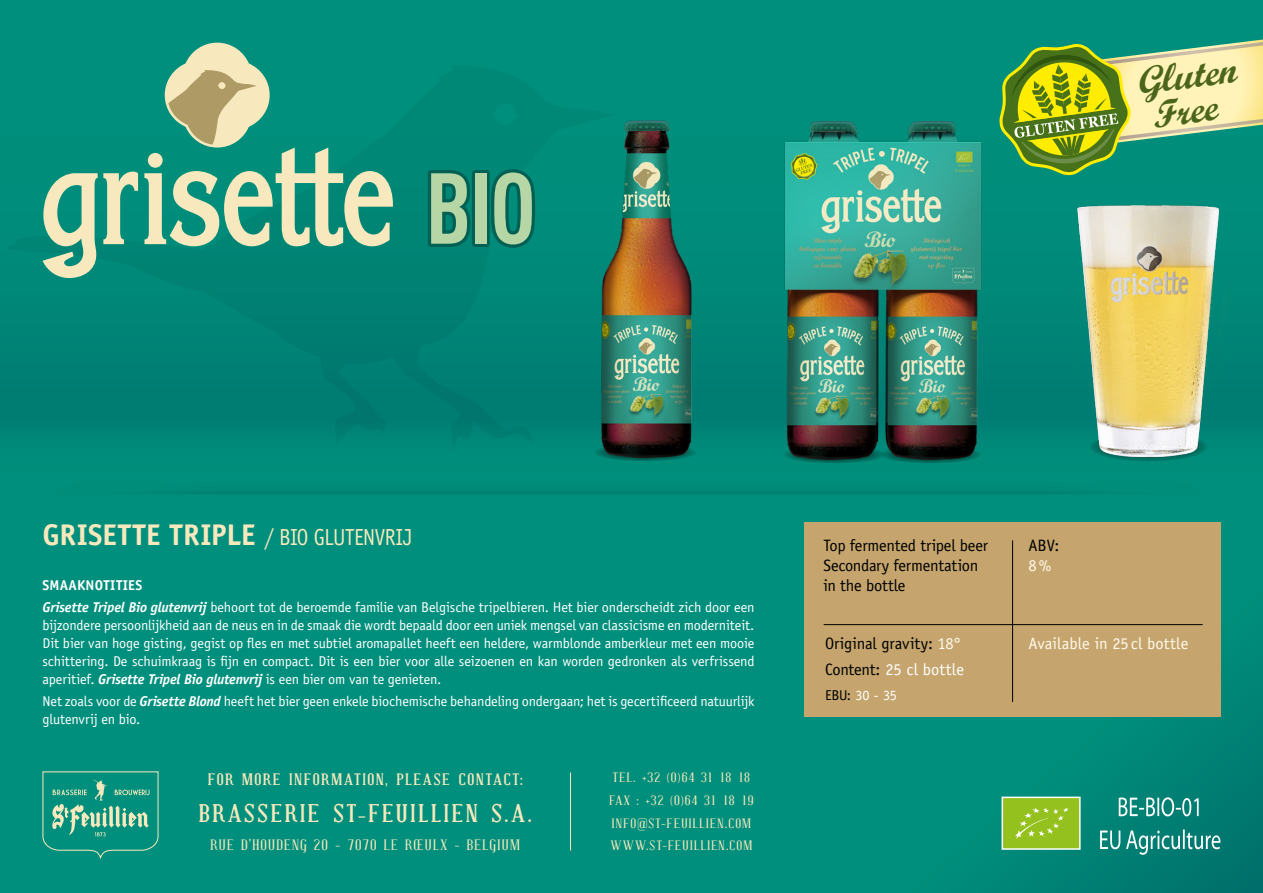
<style>
.page{position:relative;width:1263px;height:893px;background:#008f7c}
.page>*{position:absolute;margin:0;border:0;box-sizing:border-box;transform-origin:0 0}
.t1{font:700 condensed 98.85px "DIN Pro";color:#b6d7a5}
.t2{font:italic 700 38.25px/35px "Script";color:#4b651a}
.t3{font:700 30px "Officina Sans Std";letter-spacing:.01em;color:#f7e9bd}
.t4{font:700 25.5px "Covington";letter-spacing:.07em;color:#f7e9bd}
.t5{font:16.5px/19.8px "Officina Sans Std";letter-spacing:-.015em;color:#000}
.t6{font:700 16.5px "Covington";letter-spacing:.05em;color:#f7e9bd}
.t7{font:16.5px "Officina Sans Std";letter-spacing:.005em;color:#fffaee}
.t8{font:16.5px "Officina Sans Std";letter-spacing:-.01em;color:#fff}
.t9{font:15px "Covington";letter-spacing:.04em;color:#f7e9bd}
.t10{font:14.25px/18px "Officina Sans Std";letter-spacing:-.01em;color:#fff}
.t11{font:13.5px/22.6px "Covington";letter-spacing:.045em;color:#f7e9bd}
.s1{font-weight:400;font-size:23.25px}
.s2{font-weight:700}
.s3{font-weight:700;font-style:italic}
.s4{color:#fffaee}
.s5{color:#000}
</style>
<div class="page">
<div style="left:334px;top:544px;width:929px;height:349px;background:linear-gradient(to right,#00937e,#028677)"></div>
<div style="left:43px;top:481px;width:1174px;height:13px;background:#008b78"></div>
<div style="left:1001px;top:797px;width:79px;height:53px;background:#95c11f;border:2px solid #fff"></div>
<svg style="left:1015px;top:807px;width:53px;height:32px"></svg>
<svg style="left:1100px;top:829px;width:120px;height:26px"></svg>
<svg style="left:1119px;top:797px;width:80px;height:19px"></svg>
<div style="left:0;top:121px;width:1263px;height:353px;background:#008576"></div>
<svg style="left:783px;top:446px;width:102px;height:17px"></svg>
<svg style="left:879px;top:446px;width:103px;height:17px"></svg>
<img style="left:1077px;top:207px;width:143px;height:254px">
<hr style="left:570px;top:772px;width:1px;height:78px;background:#f7e9bd">
<svg style="left:42px;top:771px;width:117px;height:88px"></svg>
<div style="left:804px;top:523px;width:416px;height:194px;background:#c5a56d"></div>
<hr style="left:1012px;top:540px;width:1px;height:162px;background:#000">
<hr style="left:824px;top:624px;width:378px;height:1px;background:#000">
<svg style="left:164px;top:42px;width:106px;height:106px"></svg>
<svg style="left:43px;top:148px;width:350px;height:130px"></svg>
<svg style="left:428px;top:170px;width:43px;height:77px"></svg>
<div style="left:472px;top:170px;width:18px;height:77px;border:7px solid #006053"></div>
<svg style="left:485px;top:169px;width:50px;height:79px"></svg>
<img style="left:783px;top:122px;width:199px;height:339px">
<img style="left:598px;top:120px;width:95px;height:341px">
<svg style="left:999px;top:39px;width:264px;height:168px"></svg>
<h1 class="t1" style="left:425px;top:134px;width:112px">BIO</h1>
<h2 class="t2" style="left:1135px;top:64px;width:101px;rotate:-7deg">Gluten<br>Free</h2>
<h3 class="t3" style="left:43px;top:516px;width:371px">GRISETTE TRIPLE <span class="s1">/ BIO GLUTENVRIJ</span></h3>
<p class="t10" style="left:43px;top:574px;width:713px;line-height:22.2px"><span class="s2">SMAAKNOTITIES<br></span><span class="s3">Grisette Tripel Bio glutenvrij</span> behoort tot de beroemde familie van Belgische tripelbieren. Het bier onderscheidt zich door een</p>
<p class="t10" style="left:43px;top:616px;width:714px;text-align:justify">bijzondere persoonlijkheid aan de neus en in de smaak die wordt bepaald door een uniek mengsel van classicisme en moderniteit.<br>Dit bier van hoge gisting, gegist op fles en met subtiel aromapallet heeft een heldere, warmblonde amberkleur met een mooie schittering. De schuimkraag is fijn en compact. Dit is een bier voor alle seizoenen en kan worden gedronken als verfrissend aperitief. <span class="s3">Grisette Tripel Bio glutenvrij</span> is een bier om van te genieten.</p>
<p class="t10" style="left:43px;top:692px;width:713px">Net zoals voor de <span class="s3">Grisette Blond</span> heeft het bier geen enkele biochemische behandeling ondergaan; het is gecertificeerd natuurlijk glutenvrij en bio.</p>
<p class="t6" style="left:207px;top:770px;width:317px">FOR MORE INFORMATION, PLEASE CONTACT:</p>
<h3 class="t4" style="left:198px;top:800px;width:336px">BRASSERIE ST-FEUILLIEN S.A.</h3>
<p class="t9" style="left:210px;top:838px;width:312px">RUE D'HOUDENG 20 - 7070 LE RŒULX - BELGIUM</p>
<p class="t11" style="left:609px;top:767px;width:146px">TEL. +32 (0)64 31 18 18<br>FAX : +32 (0)64 31 18 19<br>INFO@ST-FEUILLIEN.COM<br>WWW.ST-FEUILLIEN.COM</p>
<p class="t5" style="left:823px;top:536px;width:166px">Top fermented tripel beer<br>Secondary fermentation in the bottle</p>
<p class="t5" style="left:1028px;top:536px;width:32px">ABV:</p>
<p class="t7" style="left:1028px;top:556px;width:24px">8%</p>
<p class="t5" style="left:825px;top:633px;width:138px">Original gravity: <span class="s4">18°</span></p>
<p class="t7" style="left:1028px;top:634px;width:161px">Available in 25 cl bottle</p>
<p class="t8" style="left:825px;top:659px;width:140px"><span class="s5">Content:</span> 25 cl bottle</p>
<p class="t10" style="left:825px;top:686px;width:73px"><span class="s5">EBU:</span> 30 - 35</p>
</div>
